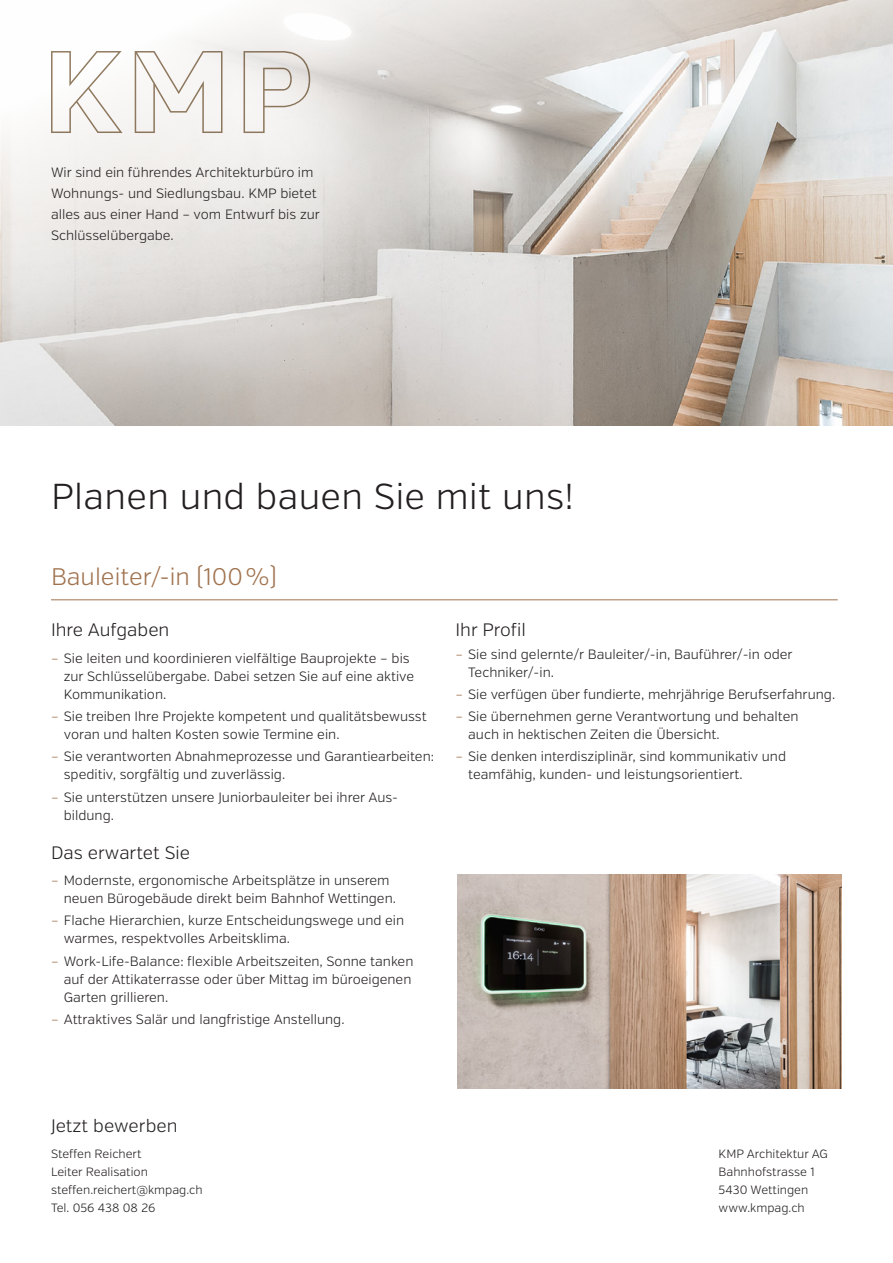
<style>
.page{position:relative;width:893px;height:1263px;background:#fff}
.page>*{position:absolute;margin:0;border:0;box-sizing:border-box;transform-origin:0 0}
.t1{font:300 36px "Verb";letter-spacing:.01em;color:#231f20}
.t2{font:300 24px "Verb";color:#a0734f}
.t3{font:300 18px "Verb";color:#231f20}
.t4{font:300 13.5px/18px "Verb";color:#231f20}
.t5{font:300 12px/18px "Verb";color:#231f20}
.s1{color:#a0734f}
</style>
<div class="page">
<img style="left:0;top:0;width:893px;height:425px">
<hr style="left:51px;top:599px;width:787px;height:1px;background:#a0734f">
<img style="left:457px;top:875px;width:385px;height:213px">
<svg style="left:244px;top:51px;width:66px;height:82px"></svg>
<svg style="left:51px;top:51px;width:71px;height:82px"></svg>
<svg style="left:135px;top:51px;width:87px;height:82px"></svg>
<p class="t4" style="left:51px;top:162px;width:270px;line-height:21px">Wir sind ein führendes Architekturbüro im Wohnungs- und Siedlungsbau. KMP bietet alles aus einer Hand – vom Entwurf bis zur Schlüsselübergabe.</p>
<h1 class="t1" style="left:51px;top:475px;width:524px">Planen und bauen Sie mit uns!</h1>
<h2 class="t2" style="left:51px;top:562px;width:227px">Bauleiter/-in (100%)</h2>
<h3 class="t3" style="left:51px;top:619px;width:120px">Ihre Aufgaben</h3>
<p class="t4" style="left:64px;top:649px;width:352px;text-indent:-13px"><span class="s1">–</span> Sie leiten und koordinieren vielfältige Bauprojekte – bis zur Schlüsselübergabe. Dabei setzen Sie auf eine aktive<br>Kommunikation.</p>
<p class="t4" style="left:64px;top:707px;width:364px;text-indent:-13px"><span class="s1">–</span> Sie treiben Ihre Projekte kompetent und qualitätsbewusst voran und halten Kosten sowie Termine ein.</p>
<p class="t4" style="left:64px;top:748px;width:372px;text-indent:-13px"><span class="s1">–</span> Sie verantworten Abnahmeprozesse und Garantiearbeiten: speditiv, sorgfältig und zuverlässig.</p>
<p class="t4" style="left:64px;top:788px;width:334px;text-indent:-13px"><span class="s1">–</span> Sie unterstützen unsere Juniorbauleiter bei ihrer Aus&shy;bildung.</p>
<h3 class="t3" style="left:51px;top:841px;width:141px">Das erwartet Sie</h3>
<p class="t4" style="left:64px;top:871px;width:334px;text-indent:-13px"><span class="s1">–</span> Modernste, ergonomische Arbeitsplätze in unserem neuen Bürogebäude direkt beim Bahnhof Wettingen.</p>
<p class="t4" style="left:64px;top:912px;width:342px;text-indent:-13px"><span class="s1">–</span> Flache Hierarchien, kurze Entscheidungswege und ein warmes, respektvolles Arbeitsklima.</p>
<p class="t4" style="left:64px;top:952px;width:351px;text-indent:-13px"><span class="s1">–</span> Work-Life-Balance: flexible Arbeitszeiten, Sonne tanken auf der Attikaterrasse oder über Mittag im büroeigenen<br>Garten grillieren.</p>
<p class="t4" style="left:51px;top:1010px;width:295px"><span class="s1">–</span> Attraktives Salär und langfristige Anstellung.</p>
<h3 class="t3" style="left:455px;top:619px;width:72px">Ihr Profil</h3>
<p class="t4" style="left:468px;top:645px;width:326px;text-indent:-13px"><span class="s1">–</span> Sie sind gelernte/r Bauleiter/-in, Bauführer/-in oder<br>Techniker/-in.</p>
<p class="t4" style="left:455px;top:685px;width:381px"><span class="s1">–</span> Sie verfügen über fundierte, mehrjährige Berufserfahrung.</p>
<p class="t4" style="left:468px;top:707px;width:332px;text-indent:-13px"><span class="s1">–</span> Sie übernehmen gerne Verantwortung und behalten auch in hektischen Zeiten die Übersicht.</p>
<p class="t4" style="left:468px;top:748px;width:319px;text-indent:-13px"><span class="s1">–</span> Sie denken interdisziplinär, sind kommunikativ und teamfähig, kunden- und leistungsorientiert.</p>
<h3 class="t3" style="left:51px;top:1115px;width:128px">Jetzt bewerben</h3>
<p class="t5" style="left:51px;top:1145px;width:153px">Steffen Reichert<br>Leiter Realisation steffen.reichert@kmpag.ch<br>Tel. 056 438 08 26</p>
<p class="t5" style="left:719px;top:1145px;width:111px">KMP Architektur AG<br>Bahnhofstrasse 1<br>5430 Wettingen www.kmpag.ch</p>
</div>
